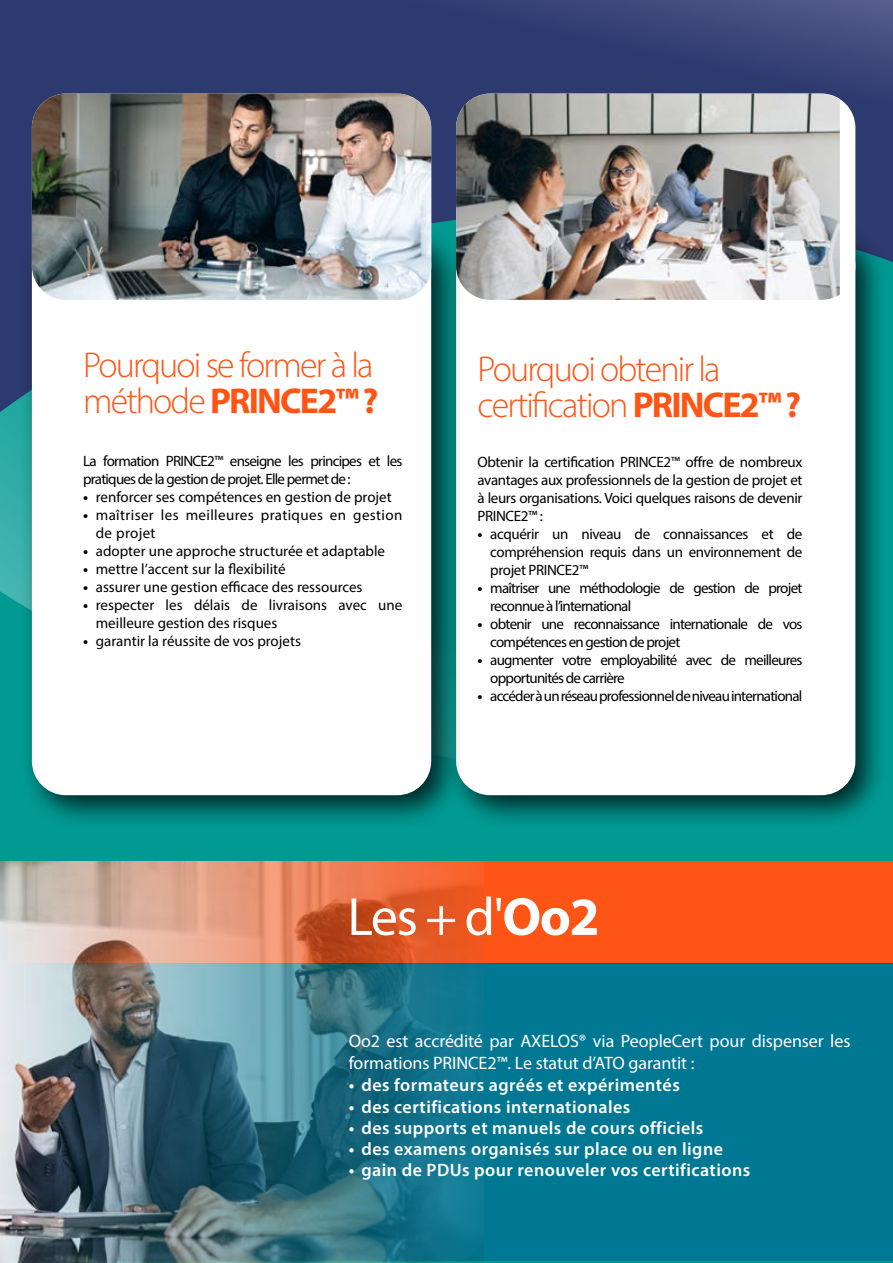
<style>
.page{position:relative;width:893px;height:1263px;background:#009a93}
.page>*{position:absolute;margin:0;border:0;box-sizing:border-box;transform-origin:0 0}
.t1{font:54px "Myriad Pro";color:#fff}
.t2{font:300 36px/36px "Myriad Pro";letter-spacing:-.05em;color:#fe5516}
.t3{font:600 18px "Myriad Pro";letter-spacing:.025em;color:#fff}
.t4{font:18px/21.6px "Myriad Pro";letter-spacing:-.005em;color:#fff}
.t5{font:15px/18px "Myriad Pro";letter-spacing:-.05em;color:#000}
.t6{font:15px/18px "Myriad Pro";color:#000}
.t7{font:15px/18px "Myriad Pro";letter-spacing:-.025em;color:#000;text-align:justify}
.t8{font:15px/18px "Myriad Pro";letter-spacing:.025em;color:#000}
.s1{font-weight:700}
</style>
<div class="page">
<svg style="left:0;top:0;width:893px;height:412px;background:#313e73"></svg>
<div style="left:443px;top:219px;width:446px;height:610px;background:#000;opacity:.75"></div>
<div style="left:456px;top:232px;width:399px;height:563px;background:#fff;border-radius:34px"></div>
<div style="left:456px;top:94px;width:399px;height:206px;background:#fff;border-radius:34px"></div>
<img style="left:456px;top:94px;width:384px;height:206px">
<div style="left:0;top:861px;width:893px;height:102px;background:#fe5516"></div>
<div style="left:0;top:963px;width:893px;height:298px;background:#007793"></div>
<img style="left:0;top:861px;width:484px;height:402px">
<div style="left:19px;top:219px;width:445px;height:610px;background:#000;opacity:.75"></div>
<div style="left:32px;top:232px;width:399px;height:563px;background:#fff;border-radius:34px"></div>
<img style="left:32px;top:94px;width:399px;height:206px">
<h2 class="t2" style="left:83px;top:347px;width:297px">Pourquoi se former à la méthode <span class="s1">PRINCE2™ ?</span></h2>
<p class="t5" style="left:83px;top:451px;width:321px">La formation PRINCE2™ enseigne les principes et les pratiques de la gestion de projet. Elle permet de :</p>
<p class="t6" style="left:83px;top:487px;width:310px"><span class="s1">•</span> renforcer ses compétences en gestion de projet</p>
<p class="t8" style="left:96px;top:505px;width:308px;text-indent:-13px"><span class="s1">•</span> maîtriser les meilleures pratiques en gestion de projet</p>
<p class="t6" style="left:83px;top:541px;width:304px"><span class="s1">•</span> adopter une approche structurée et adaptable</p>
<p class="t6" style="left:83px;top:559px;width:204px"><span class="s1">•</span> mettre l’accent sur la flexibilité</p>
<p class="t6" style="left:83px;top:577px;width:281px"><span class="s1">•</span> assurer une gestion efficace des ressources</p>
<p class="t6" style="left:96px;top:595px;width:308px;text-indent:-13px"><span class="s1">•</span> respecter les délais de livraisons avec une meilleure gestion des risques</p>
<p class="t6" style="left:83px;top:631px;width:219px"><span class="s1">•</span> garantir la réussite de vos projets</p>
<h2 class="t2" style="left:477px;top:351px;width:325px">Pourquoi obtenir la certification <span class="s1">PRINCE2™ ?</span></h2>
<p class="t7" style="left:477px;top:452px;width:326px">Obtenir la certification PRINCE2™ offre de nombreux avantages aux professionnels de la gestion de projet et à leurs organisations. Voici quelques raisons de devenir PRINCE2™ :</p>
<p class="t7" style="left:490px;top:524px;width:314px;text-indent:-13px"><span class="s1">•</span> acquérir un niveau de connaissances et de compréhension requis dans un environnement de projet PRINCE2™</p>
<p class="t5" style="left:490px;top:578px;width:314px;text-indent:-13px"><span class="s1">•</span> maîtriser une méthodologie de gestion de projet reconnue à l’international</p>
<p class="t5" style="left:490px;top:614px;width:314px;text-indent:-13px"><span class="s1">•</span> obtenir une reconnaissance internationale de vos compétences en gestion de projet</p>
<p class="t5" style="left:490px;top:650px;width:314px;text-indent:-13px"><span class="s1">•</span> augmenter votre employabilité avec de meilleures opportunités de carrière</p>
<p class="t5" style="left:477px;top:686px;width:326px"><span class="s1">•</span> accéder à un réseau professionnel de niveau international</p>
<h1 class="t1" style="left:347px;top:883px;width:254px">Les + d'<span class="s1">Oo2</span></h1>
<p class="t4" style="left:349px;top:1030px;width:503px">Oo2 est accrédité par AXELOS® via PeopleCert pour dispenser les formations PRINCE2™. Le statut d’ATO garantit :</p>
<p class="t3" style="left:349px;top:1074px;width:333px">• des formateurs agréés et expérimentés</p>
<p class="t3" style="left:349px;top:1095px;width:283px">• des certifications internationales</p>
<p class="t3" style="left:349px;top:1116px;width:356px">• des supports et manuels de cours officiels</p>
<p class="t3" style="left:349px;top:1137px;width:376px">• des examens organisés sur place ou en ligne</p>
<p class="t3" style="left:349px;top:1158px;width:403px">• gain de PDUs pour renouveler vos certifications</p>
</div>
